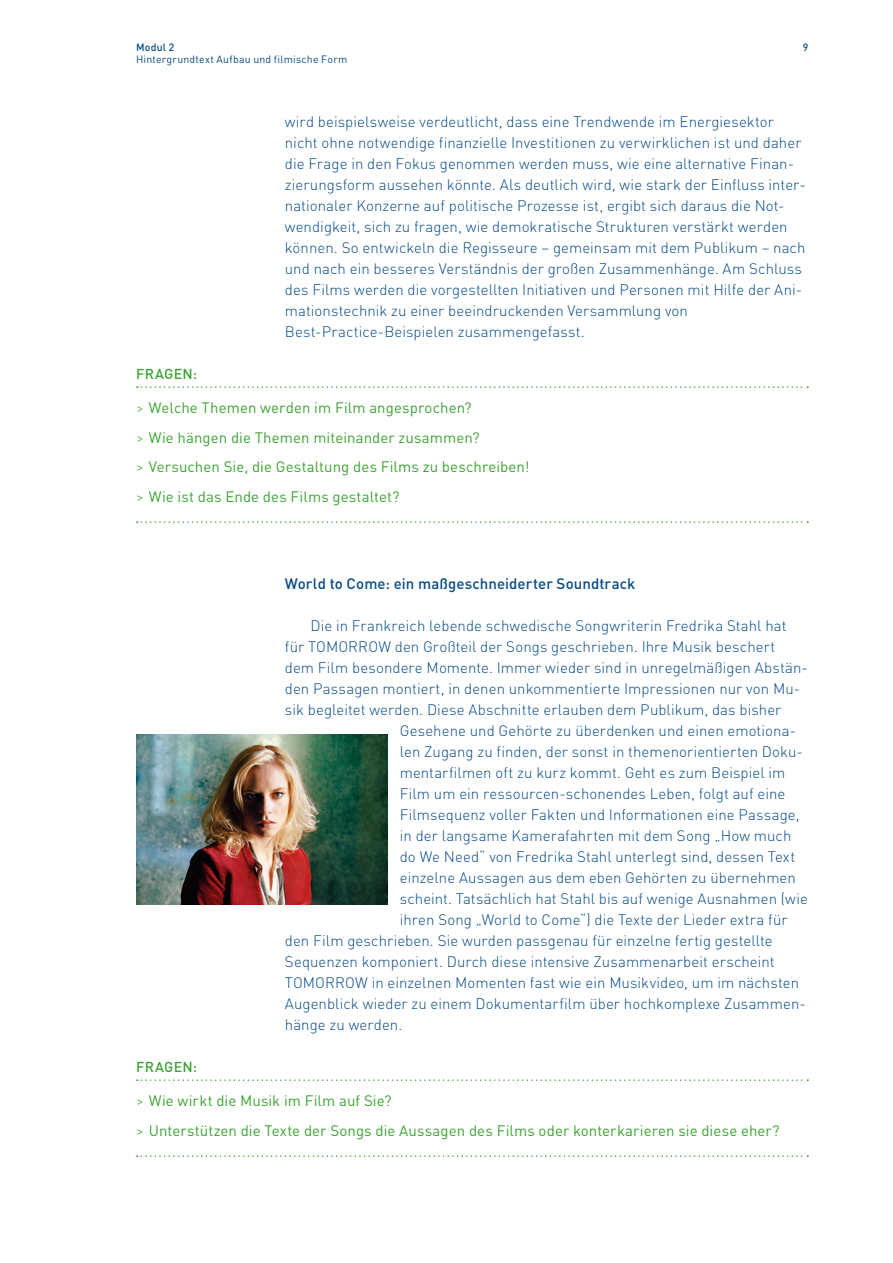
<style>
.page{position:relative;width:893px;height:1263px;background:#fff}
.page>*{position:absolute;margin:0;border:0;box-sizing:border-box;transform-origin:0 0}
.t1{font:300 15px/21px "DIN Pro";letter-spacing:.005em;color:#074b85}
.t2{font:15px/29.5px "DIN Pro";letter-spacing:.005em;color:#3da434}
.t3{font:500 15px "DIN Pro";letter-spacing:.005em;color:#074b85}
.t4{font:500 14.25px "DIN Pro";letter-spacing:.02em;color:#3da434}
.t5{font:10.5px "DIN Pro";letter-spacing:.025em;color:#074b85}
.t6{font:500 10.5px "DIN Pro";letter-spacing:.02em;color:#074b85}
.s1{font-weight:300}
</style>
<div class="page">
<svg style="left:137px;top:386px;width:671px;height:2px"></svg>
<svg style="left:137px;top:521px;width:671px;height:2px"></svg>
<svg style="left:137px;top:1079px;width:671px;height:2px"></svg>
<svg style="left:137px;top:1155px;width:671px;height:2px"></svg>
<img style="left:136px;top:734px;width:251px;height:170px">
<p class="t6" style="left:136px;top:38px;width:40px">Modul 2</p>
<p class="t6" style="left:803px;top:38px;width:7px">9</p>
<p class="t5" style="left:136px;top:51px;width:213px">Hintergrundtext Aufbau und filmische Form</p>
<p class="t1" style="left:285px;top:110px;width:523px">wird beispielsweise verdeutlicht, dass eine Trendwende im Energiesektor nicht ohne notwendige finanzielle Investitionen zu verwirklichen ist und daher die Frage in den Fokus genommen werden muss, wie eine alternative Finan&shy;zierungsform aussehen könnte. Als deutlich wird, wie stark der Einfluss inter&shy;nationaler Konzerne auf politische Prozesse ist, ergibt sich daraus die Not&shy;wendigkeit, sich zu fragen, wie demokratische Strukturen verstärkt werden können. So entwickeln die Regisseure – gemeinsam mit dem Publikum – nach und nach ein besseres Verständnis der großen Zusammenhänge. Am Schluss des Films werden die vorgestellten Initiativen und Personen mit Hilfe der Ani&shy;mationstechnik zu einer beeindruckenden Versammlung von Best-Practice-Beispielen zusammengefasst.</p>
<p class="t4" style="left:136px;top:363px;width:63px">FRAGEN:</p>
<p class="t2" style="left:136px;top:391px;width:395px"><span class="s1">&gt;</span> Welche Themen werden im Film angesprochen?<br><span class="s1">&gt;</span> Wie hängen die Themen miteinander zusammen?<br><span class="s1">&gt;</span> Versuchen Sie, die Gestaltung des Films zu beschreiben! <span class="s1">&gt;</span> Wie ist das Ende des Films gestaltet?</p>
<p class="t3" style="left:285px;top:572px;width:352px">World to Come: ein maßgeschneiderter Soundtrack</p>
<p class="t1" style="left:310px;top:614px;width:478px">Die in Frankreich lebende schwedische Songwriterin Fredrika Stahl hat</p>
<p class="t1" style="left:285px;top:635px;width:492px">für TOMORROW den Großteil der Songs geschrieben. Ihre Musik beschert</p>
<p class="t1" style="left:285px;top:656px;width:524px">dem Film besondere Momente. Immer wieder sind in unregelmäßigen Abstän-</p>
<p class="t1" style="left:285px;top:677px;width:517px">den Passagen montiert, in denen unkommentierte Impressionen nur von Mu-</p>
<p class="t1" style="left:285px;top:698px;width:498px">sik begleitet werden. Diese Abschnitte erlauben dem Publikum, das bisher</p>
<p class="t1" style="left:400px;top:719px;width:398px">Gesehene und Gehörte zu überdenken und einen emotiona-</p>
<p class="t1" style="left:400px;top:740px;width:405px">len Zugang zu finden, der sonst in themenorientierten Doku-</p>
<p class="t1" style="left:400px;top:761px;width:387px">mentarfilmen oft zu kurz kommt. Geht es zum Beispiel im</p>
<p class="t1" style="left:400px;top:782px;width:387px">Film um ein ressourcen-schonendes Leben, folgt auf eine</p>
<p class="t1" style="left:400px;top:803px;width:401px">Filmsequenz voller Fakten und Informationen eine Passage,</p>
<p class="t1" style="left:400px;top:824px;width:393px">in der langsame Kamerafahrten mit dem Song „How much</p>
<p class="t1" style="left:400px;top:845px;width:397px">do We Need“ von Fredrika Stahl unterlegt sind, dessen Text</p>
<p class="t1" style="left:400px;top:866px;width:398px">einzelne Aussagen aus dem eben Gehörten zu übernehmen</p>
<p class="t1" style="left:400px;top:887px;width:410px">scheint. Tatsächlich hat Stahl bis auf wenige Ausnahmen (wie</p>
<p class="t1" style="left:400px;top:908px;width:389px">ihren Song „World to Come“) die Texte der Lieder extra für</p>
<p class="t1" style="left:285px;top:929px;width:489px">den Film geschrieben. Sie wurden passgenau für einzelne fertig gestellte</p>
<p class="t1" style="left:285px;top:950px;width:491px">Sequenzen komponiert. Durch diese intensive Zusammenarbeit erscheint</p>
<p class="t1" style="left:285px;top:971px;width:516px">TOMORROW in einzelnen Momenten fast wie ein Musikvideo, um im nächsten</p>
<p class="t1" style="left:285px;top:992px;width:523px">Augenblick wieder zu einem Dokumentarfilm über hochkomplexe Zusammen-</p>
<p class="t1" style="left:285px;top:1013px;width:119px">hänge zu werden.</p>
<p class="t4" style="left:136px;top:1056px;width:63px">FRAGEN:</p>
<p class="t2" style="left:136px;top:1084px;width:645px"><span class="s1">&gt;</span> Wie wirkt die Musik im Film auf Sie?<br><span class="s1">&gt;</span> Unterstützen die Texte der Songs die Aussagen des Films oder konterkarieren sie diese eher?</p>
</div>
